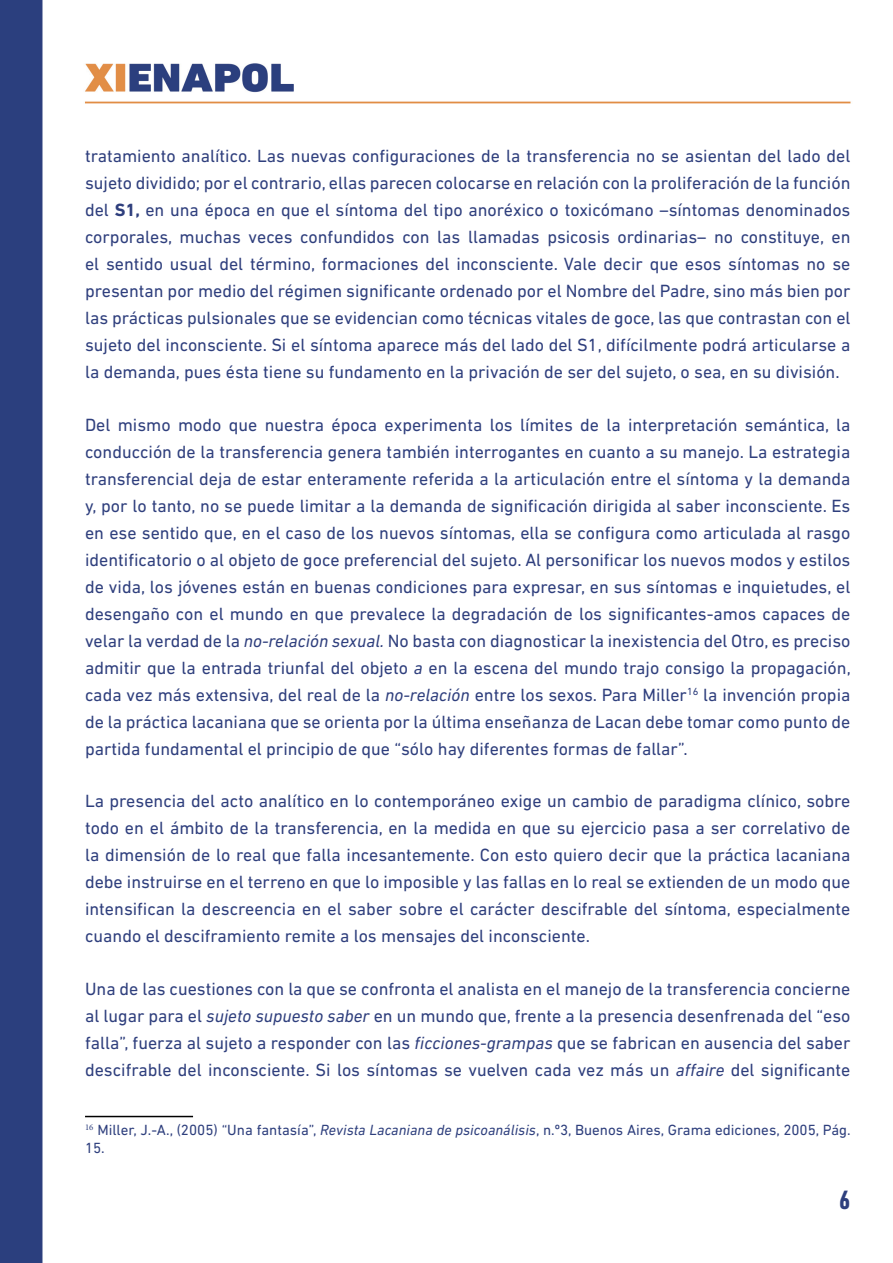
<style>
.page{position:relative;width:893px;height:1263px;background:#fff}
.page>*{position:absolute;margin:0;border:0;box-sizing:border-box;transform-origin:0 0}
.t1{font:700 condensed 27px "DIN Next LT Pro";color:#2e3f7d}
.t2{font:18px/27px "DIN Next LT Pro";color:#2f3f7d;text-align:justify}
.t3{font:15px/18px "DIN Next LT Pro";color:#2e3f7d}
.s1{font-weight:700}
.s2{font-style:italic}
</style>
<div class="page">
<img style="left:0;top:0;width:851px;height:1263px">
<hr style="left:85px;top:1116px;width:108px;height:1px;background:#000">
<p class="t2" style="left:85px;top:142px;width:767px">tratamiento analítico. Las nuevas configuraciones de la transferencia no se asientan del lado del sujeto dividido; por el contrario, ellas parecen colocarse en relación con la proliferación de la función del <span class="s1">S1,</span> en una época en que el síntoma del tipo anoréxico o toxicómano –síntomas denominados corporales, muchas veces confundidos con las llamadas psicosis ordinarias– no constituye, en el sentido usual del término, formaciones del inconsciente. Vale decir que esos síntomas no se presentan por medio del régimen significante ordenado por el Nombre del Padre, sino más bien por las prácticas pulsionales que se evidencian como técnicas vitales de goce, las que contrastan con el sujeto del inconsciente. Si el síntoma aparece más del lado del S1, difícilmente podrá articularse a la demanda, pues ésta tiene su fundamento en la privación de ser del sujeto, o sea, en su división.</p>
<p class="t2" style="left:85px;top:411px;width:767px">Del mismo modo que nuestra época experimenta los límites de la interpretación semántica, la conducción de la transferencia genera también interrogantes en cuanto a su manejo. La estrategia transferencial deja de estar enteramente referida a la articulación entre el síntoma y la demanda y, por lo tanto, no se puede limitar a la demanda de significación dirigida al saber inconsciente. Es en ese sentido que, en el caso de los nuevos síntomas, ella se configura como articulada al rasgo identificatorio o al objeto de goce preferencial del sujeto. Al personificar los nuevos modos y estilos de vida, los jóvenes están en buenas condiciones para expresar, en sus síntomas e inquietudes, el desengaño con el mundo en que prevalece la degradación de los significantes-amos capaces de velar la verdad de la <span class="s2">no-relación sexual.</span> No basta con diagnosticar la inexistencia del Otro, es preciso admitir que la entrada triunfal del objeto <span class="s2">a</span> en la escena del mundo trajo consigo la propagación, cada vez más extensiva, del real de la <span class="s2">no-relación</span> entre los sexos. Para Miller<sup>16</sup> la invención propia de la práctica lacaniana que se orienta por la última enseñanza de Lacan debe tomar como punto de partida fundamental el principio de que “sólo hay diferentes formas de fallar”.</p>
<p class="t2" style="left:85px;top:788px;width:767px">La presencia del acto analítico en lo contemporáneo exige un cambio de paradigma clínico, sobre todo en el ámbito de la transferencia, en la medida en que su ejercicio pasa a ser correlativo de la dimensión de lo real que falla incesantemente. Con esto quiero decir que la práctica lacaniana debe instruirse en el terreno en que lo imposible y las fallas en lo real se extienden de un modo que intensifican la descreencia en el saber sobre el carácter descifrable del síntoma, especialmente cuando el desciframiento remite a los mensajes del inconsciente.</p>
<p class="t2" style="left:85px;top:975px;width:767px">Una de las cuestiones con la que se confronta el analista en el manejo de la transferencia concierne al lugar para el <span class="s2">sujeto supuesto saber</span> en un mundo que, frente a la presencia desenfrenada del “eso falla”, fuerza al sujeto a responder con las <span class="s2">ficciones-grampas</span> que se fabrican en ausencia del saber descifrable del inconsciente. Si los síntomas se vuelven cada vez más un <span class="s2">affaire</span> del significante</p>
<p class="t3" style="left:85px;top:1120px;width:767px"><sup>16</sup> Miller, J.-A., (2005) “Una fantasía”, <span class="s2">Revista Lacaniana de psicoanálisis</span>, n.º3, Buenos Aires, Grama ediciones, 2005, Pág.<br>15.</p>
<h1 class="t1" style="left:839px;top:1184px;width:13px">6</h1>
</div>
